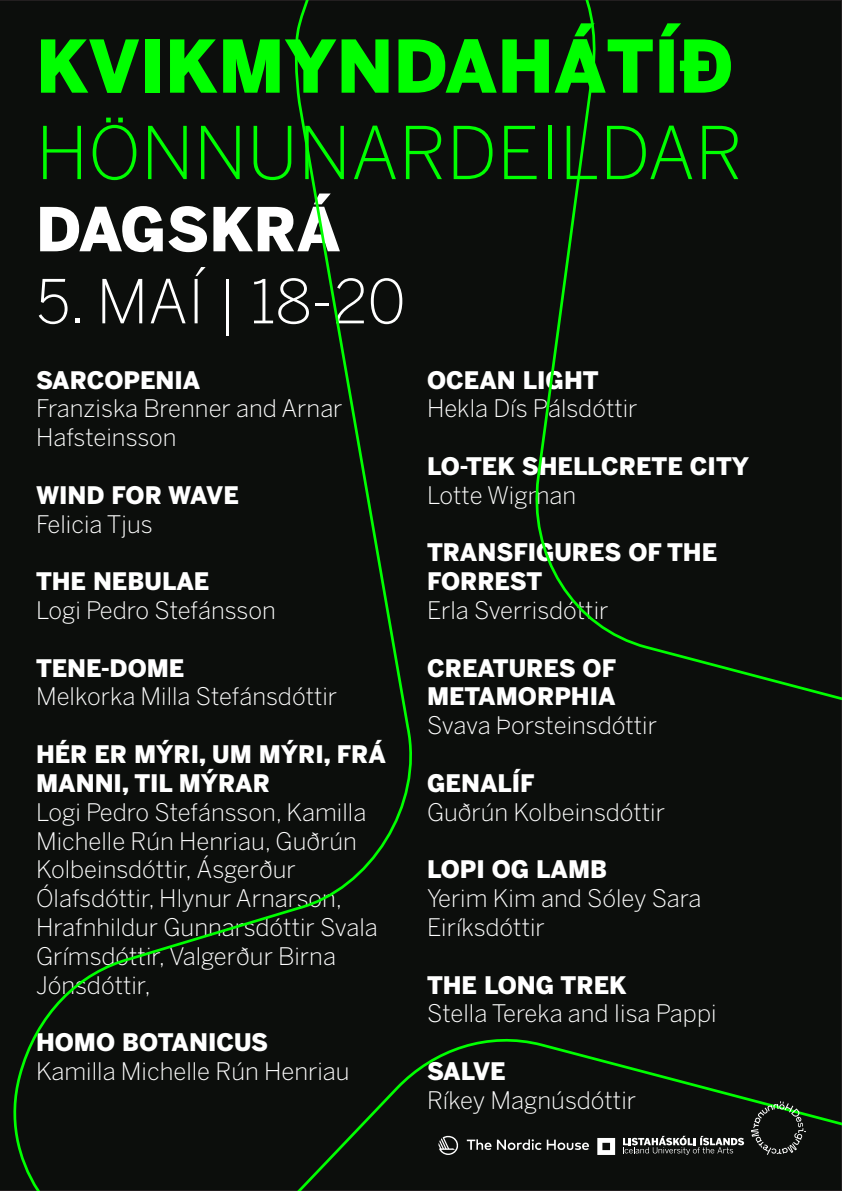
<style>
.page{position:relative;width:842px;height:1191px;background:#0c0e0c}
.page>*{position:absolute;margin:0;border:0;box-sizing:border-box;transform-origin:0 0}
.t1{font:300 72px "Benton Sans";color:#0f0}
.t2{font:900 72px "Benton Sans";color:#0f0}
.t3{font:300 60px "Benton Sans";color:#fff}
.t4{font:900 60px "Benton Sans";color:#fff}
.t5{font:300 24px/28.8px "Benton Sans";color:#fff}
.t6{font:900 24px/28.8px "Benton Sans";color:#fff}
</style>
<div class="page">
<svg style="left:597px;top:1138px;width:18px;height:17px"></svg>
<svg style="left:623px;top:1135px;width:121px;height:20px;background:#505150"></svg>
<svg style="left:438px;top:1135px;width:21px;height:20px"></svg>
<svg style="left:467px;top:1139px;width:122px;height:11px"></svg>
<svg style="left:751px;top:1101px;width:55px;height:54px;background:#263226"></svg>
<p class="t2" style="left:36px;top:23px;width:699px">KVIKMYNDAHÁTÍÐ</p>
<p class="t1" style="left:36px;top:110px;width:708px">HÖNNUNARDEILDAR</p>
<p class="t4" style="left:36px;top:193px;width:306px">DAGSKRÁ</p>
<p class="t3" style="left:36px;top:266px;width:371px">5. MAÍ | 18-20</p>
<p class="t6" style="left:36px;top:365px;width:166px">SARCOPENIA</p>
<p class="t5" style="left:36px;top:394px;width:308px">Franziska Brenner and Arnar<br>Hafsteinsson</p>
<p class="t6" style="left:36px;top:480px;width:204px">WIND FOR WAVE</p>
<p class="t5" style="left:36px;top:509px;width:118px">Felicia Tjus</p>
<p class="t6" style="left:36px;top:567px;width:175px">THE NEBULAE</p>
<p class="t5" style="left:36px;top:595px;width:241px">Logi Pedro Stefánsson</p>
<p class="t6" style="left:36px;top:653px;width:150px">TENE-DOME</p>
<p class="t5" style="left:36px;top:682px;width:303px">Melkorka Milla Stefánsdóttir</p>
<p class="t6" style="left:36px;top:739px;width:351px">HÉR ER MÝRI, UM MÝRI, FRÁ<br>MANNI, TIL MÝRAR</p>
<p class="t5" style="left:36px;top:797px;width:343px">Logi Pedro Stefánsson, Kamilla<br>Michelle Rún Henriau, Guðrún<br>Kolbeinsdóttir, Ásgerður<br>Ólafsdóttir, Hlynur Arnarson,<br>Hrafnhildur Gunnarsdóttir Svala<br>Grímsdóttir, Valgerður Birna<br>Jónsdóttir,</p>
<p class="t6" style="left:36px;top:1027px;width:234px">HOMO BOTANICUS</p>
<p class="t5" style="left:36px;top:1056px;width:315px">Kamilla Michelle Rún Henriau</p>
<p class="t6" style="left:427px;top:365px;width:173px">OCEAN LIGHT</p>
<p class="t5" style="left:427px;top:394px;width:212px">Hekla Dís Pálsdóttir</p>
<p class="t6" style="left:427px;top:451px;width:324px">LO-TEK SHELLCRETE CITY</p>
<p class="t5" style="left:427px;top:480px;width:151px">Lotte Wigman</p>
<p class="t6" style="left:427px;top:538px;width:292px">TRANSFIGURES OF THE<br>FORREST</p>
<p class="t5" style="left:427px;top:595px;width:183px">Erla Sverrisdóttir</p>
<p class="t6" style="left:427px;top:653px;width:190px">CREATURES OF<br>METAMORPHIA</p>
<p class="t5" style="left:427px;top:711px;width:232px">Svava Þorsteinsdóttir</p>
<p class="t6" style="left:427px;top:768px;width:109px">GENALÍF</p>
<p class="t5" style="left:427px;top:797px;width:240px">Guðrún Kolbeinsdóttir</p>
<p class="t6" style="left:427px;top:855px;width:182px">LOPI OG LAMB</p>
<p class="t5" style="left:427px;top:883px;width:276px">Yerim Kim and Sóley Sara<br>Eiríksdóttir</p>
<p class="t6" style="left:427px;top:970px;width:201px">THE LONG TREK</p>
<p class="t5" style="left:427px;top:999px;width:291px">Stella Tereka and Iisa Pappi</p>
<p class="t6" style="left:427px;top:1056px;width:80px">SALVE</p>
<p class="t5" style="left:427px;top:1085px;width:211px">Ríkey Magnúsdóttir</p>
</div>
